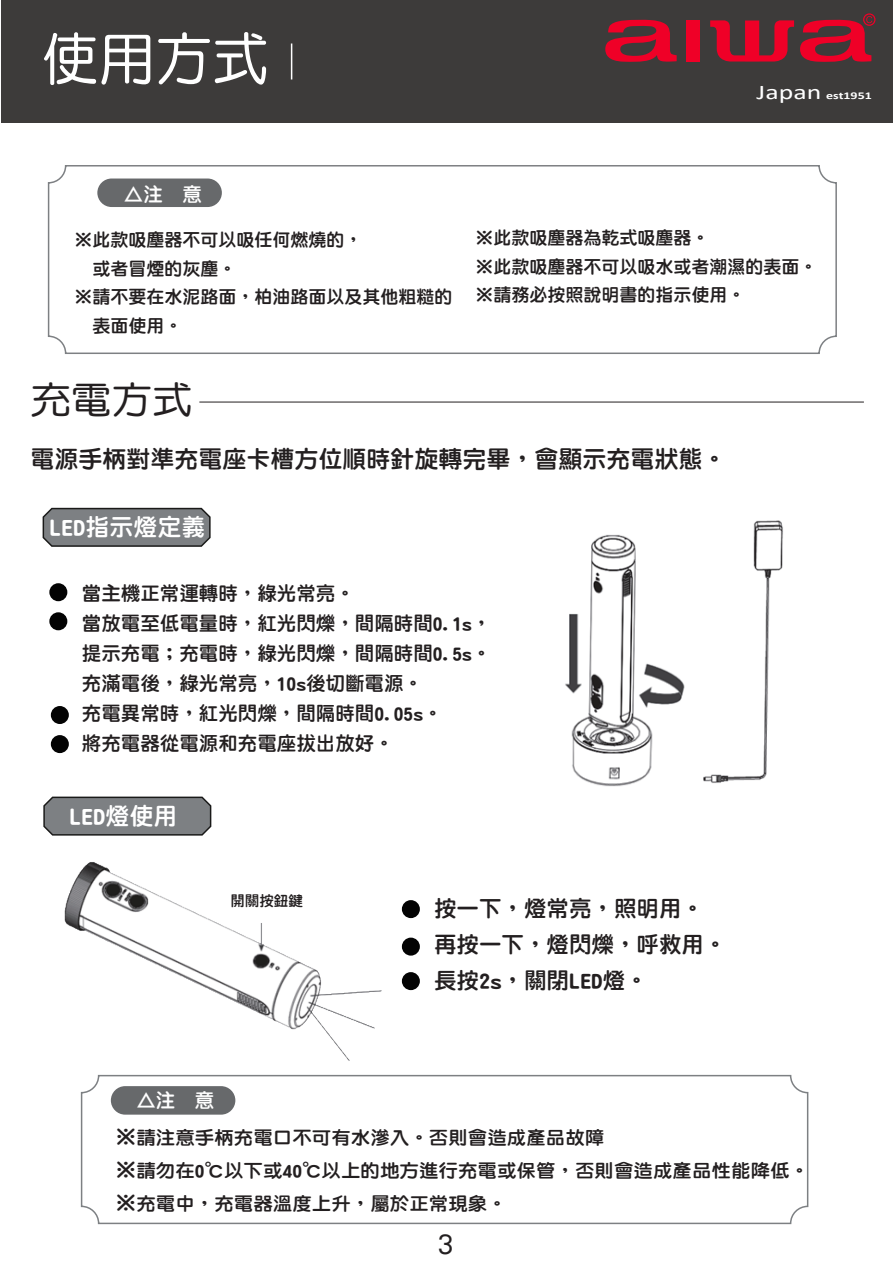
<style>
.page{position:relative;width:893px;height:1263px;background:#fff}
.page>*{position:absolute;margin:0;border:0;box-sizing:border-box;transform-origin:0 0}
.t1{font:57px "DF Yuan Md HKP BF";color:#fff}
.t2{font:37.5px "DF Yuan Md HKP BF";color:#231f20;scale:1.09 1}
.t3{font:25.5px "DF Li Hei Md HK BF";color:#231f20}
.t4{font:24px "DF Yuan W8 WIN BF";color:#231f20}
.t5{font:24px "DF Yuan W8 WIN BF";color:#fff}
.t6{font:22.5px/36px "DF Yuan W8 WIN BF";color:#231f20}
.t7{font:19.5px/30px "DF Yuan W8 WIN BF";color:#231f20}
.t8{font:19.5px "DF Yuan W8 WIN BF";color:#fff}
.t9{font:18.45px/33px "DF Yuan W8 WIN BF";color:#231f20;scale:1.06 1}
.t10{font:18px/28.5px "DF Yuan W8 WIN BF";color:#231f20}
.t11{font:14.55px "DF Yuan W8 WIN BF";color:#231f20}
.t12{font:700 10.35px "Calibri";color:#fff;scale:1.34 1}
.s1{font-weight:400;font-size:20.85px}
.s2{font-size:21px}
</style>
<div class="page">
<div style="left:43px;top:509px;width:167px;height:37px;background:#7d8083;border-radius:9px"></div>
<div style="left:43px;top:508px;width:168px;height:39px;border:2px solid #1a1a19;border-radius:9px"></div>
<div style="left:1px;top:0;width:892px;height:123px;background:#3d3b3a"></div>
<hr style="left:291px;top:44px;width:1px;height:36px;background:#fff">
<svg style="left:605px;top:19px;width:72px;height:43px"></svg>
<div style="left:686px;top:20px;width:14px;height:42px;background:#ef0027"></div>
<svg style="left:710px;top:20px;width:84px;height:42px"></svg>
<svg style="left:800px;top:13px;width:75px;height:49px"></svg>
<hr style="left:199px;top:402px;width:665px;height:1px;background:#231f20">
<img style="left:565px;top:534px;width:120px;height:253px">
<img style="left:703px;top:520px;width:80px;height:263px">
<div style="left:49px;top:583px;width:18px;height:18px;background:#030303;border-radius:50%"></div>
<div style="left:49px;top:612px;width:18px;height:18px;background:#030303;border-radius:50%"></div>
<div style="left:51px;top:706px;width:18px;height:18px;background:#030303;border-radius:50%"></div>
<div style="left:51px;top:735px;width:18px;height:18px;background:#030303;border-radius:50%"></div>
<div style="left:81px;top:1075px;width:727px;height:149px;border:2px solid #7d8083;border-radius:17px"></div>
<div style="left:111px;top:1086px;width:124px;height:29px;background:#67696b;border-radius:14px"></div>
<svg style="left:43px;top:796px;width:169px;height:40px;background:#7b7e80"></svg>
<img style="left:64px;top:862px;width:318px;height:199px">
<div style="left:48px;top:165px;width:789px;height:189px;border:2px solid #7d8083;border-radius:17px"></div>
<div style="left:97px;top:179px;width:125px;height:28px;background:#67696b;border-radius:14px"></div>
<div style="left:402px;top:900px;width:18px;height:18px;background:#030303;border-radius:50%"></div>
<div style="left:402px;top:938px;width:18px;height:18px;background:#030303;border-radius:50%"></div>
<div style="left:402px;top:972px;width:18px;height:18px;background:#030303;border-radius:50%"></div>
<h1 class="t1" style="left:42px;top:30px;width:230px">使用方式</h1>
<p class="t12" style="left:756px;top:88px;width:88px"><span class="s1">Japan</span> est1951</p>
<p class="t8" style="left:124px;top:184px;width:79px">△注　意</p>
<p class="t10" style="left:75px;top:226px;width:289px">※此款吸塵器不可以吸任何燃燒的，</p>
<p class="t10" style="left:93px;top:254px;width:146px">或者冒煙的灰塵。</p>
<p class="t10" style="left:75px;top:282px;width:380px">※請不要在水泥路面，柏油路面以及其他粗糙的</p>
<p class="t10" style="left:93px;top:311px;width:92px">表面使用。</p>
<p class="t10" style="left:475px;top:223px;width:343px">※此款吸塵器為乾式吸塵器。<br>※此款吸塵器不可以吸水或者潮濕的表面。※請務必按照說明書的指示使用。</p>
<h2 class="t2" style="left:30px;top:380px;width:151px">充電方式</h2>
<p class="t4" style="left:30px;top:447px;width:697px">電源手柄對準充電座卡槽方位順時針旋轉完畢，會顯示充電狀態。</p>
<p class="t5" style="left:49px;top:515px;width:157px">LED指示燈定義</p>
<p class="t7" style="left:82px;top:578px;width:411px">當主機正常運轉時，綠光常亮。<br>當放電至低電量時，紅光閃爍，間隔時間0.1s，提示充電；充電時，綠光閃爍，間隔時間0.5s。充滿電後，綠光常亮，10s後切斷電源。<br>充電異常時，紅光閃爍，間隔時間0.05s。<br>將充電器從電源和充電座拔出放好。</p>
<p class="t5" style="left:70px;top:804px;width:109px">LED燈使用</p>
<p class="t11" style="left:230px;top:893px;width:74px">開關按鈕鍵</p>
<p class="t8" style="left:136px;top:1090px;width:79px">△注　意</p>
<p class="t6" style="left:434px;top:890px;width:294px">按一下，燈常亮，照明用。再按一下，燈閃爍，呼救用。長按2s，關閉LED燈。</p>
<p class="t9" style="left:115px;top:1121px;width:656px"><span class="s2">※</span>請注意手柄充電口不可有水滲入。否則會造成產品故障<br><span class="s2">※</span>請勿在0℃以下或40℃以上的地方進行充電或保管，否則會造成產品性能降低。<span class="s2">※</span>充電中，充電器溫度上升，屬於正常現象。</p>
<h3 class="t3" style="left:433px;top:1232px;width:27px">３</h3>
</div>
